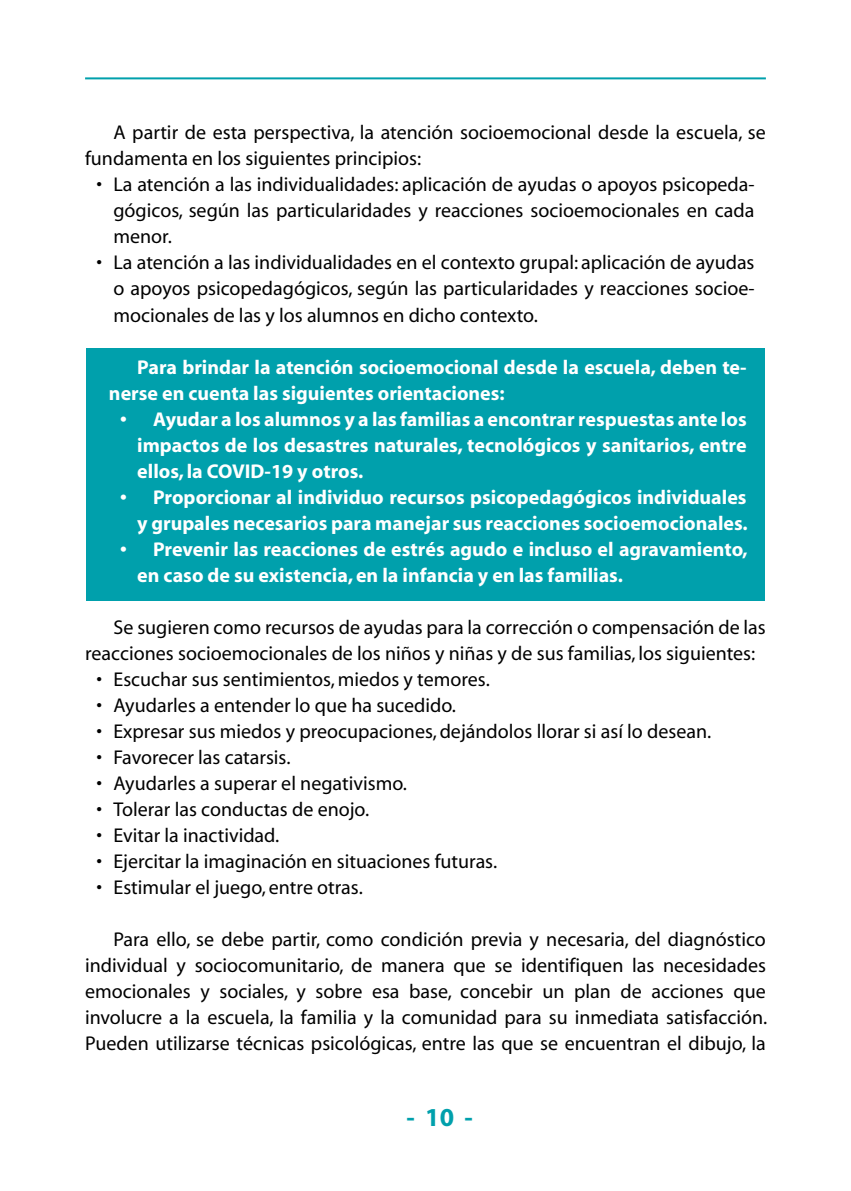
<style>
.page{position:relative;width:851px;height:1191px;background:#fff}
.page>*{position:absolute;margin:0;border:0;box-sizing:border-box;transform-origin:0 0}
.t1{font:700 26px "Myriad";color:#00a0ac}
.t2{font:20px/26px "Myriad";color:#000;text-align:justify}
.t3{font:700 20px/26px "Myriad";color:#fff}
</style>
<div class="page">
<hr style="left:85px;top:77px;width:680px;height:2px;background:#00a0ac">
<div style="left:86px;top:348px;width:678px;height:253px;background:#00a0ac"></div>
<p class="t2" style="left:85px;top:121px;width:682px;text-indent:28px">A partir de esta perspectiva, la atención socioemocional desde la escuela, se fundamenta en los siguientes principios:</p>
<p class="t2" style="left:113px;top:173px;width:642px;text-indent:-17px">• La atención a las individualidades: aplicación de ayudas o apoyos psicopeda&shy;gógicos, según las particularidades y reacciones socioemocionales en cada menor.</p>
<p class="t2" style="left:113px;top:251px;width:642px;text-indent:-17px">• La atención a las individualidades en el contexto grupal: aplicación de ayudas o apoyos psicopedagógicos, según las particularidades y reacciones socioe&shy;mocionales de las y los alumnos en dicho contexto.</p>
<p class="t3" style="left:109px;top:354px;width:639px;text-indent:28px">Para brindar la atención socioemocional desde la escuela, deben te&shy;nerse en cuenta las siguientes orientaciones:</p>
<p class="t3" style="left:137px;top:406px;width:610px;text-align:justify;text-indent:-17px">• Ayudar a los alumnos y a las familias a encontrar respuestas ante los impactos de los desastres naturales, tecnológicos y sanitarios, entre ellos, la COVID-19 y otros.</p>
<p class="t3" style="left:120px;top:484px;width:629px;text-align:right">• Proporcionar al individuo recursos psicopedagógicos individuales y grupales necesarios para manejar sus reacciones socioemocionales.</p>
<p class="t3" style="left:137px;top:536px;width:612px;text-indent:-17px">• Prevenir las reacciones de estrés agudo e incluso el agravamiento, en caso de su existencia, en la infancia y en las familias.</p>
<p class="t2" style="left:85px;top:615px;width:682px;text-indent:28px">Se sugieren como recursos de ayudas para la corrección o compensación de las reacciones socioemocionales de los niños y niñas y de sus familias, los siguientes:</p>
<p class="t2" style="left:96px;top:667px;width:395px">• Escuchar sus sentimientos, miedos y temores.</p>
<p class="t2" style="left:96px;top:693px;width:361px">• Ayudarles a entender lo que ha sucedido.</p>
<p class="t2" style="left:96px;top:719px;width:616px">• Expresar sus miedos y preocupaciones, dejándolos llorar si así lo desean.</p>
<p class="t2" style="left:96px;top:745px;width:195px">• Favorecer las catarsis.</p>
<p class="t2" style="left:96px;top:771px;width:312px">• Ayudarles a superar el negativismo.</p>
<p class="t2" style="left:96px;top:797px;width:274px">• Tolerar las conductas de enojo.</p>
<p class="t2" style="left:96px;top:823px;width:184px">• Evitar la inactividad.</p>
<p class="t2" style="left:96px;top:849px;width:402px">• Ejercitar la imaginación en situaciones futuras.</p>
<p class="t2" style="left:96px;top:875px;width:268px">• Estimular el juego, entre otras.</p>
<p class="t2" style="left:85px;top:927px;width:683px;text-indent:28px">Para ello, se debe partir, como condición previa y necesaria, del diagnóstico individual y sociocomunitario, de manera que se identifiquen las necesidades emocionales y sociales, y sobre esa base, concebir un plan de acciones que involucre a la escuela, la familia y la comunidad para su inmediata satisfacción.<br>Pueden utilizarse técnicas psicológicas, entre las que se encuentran el dibujo, la</p>
<h1 class="t1" style="left:406px;top:1103px;width:68px">- 10 -</h1>
</div>
